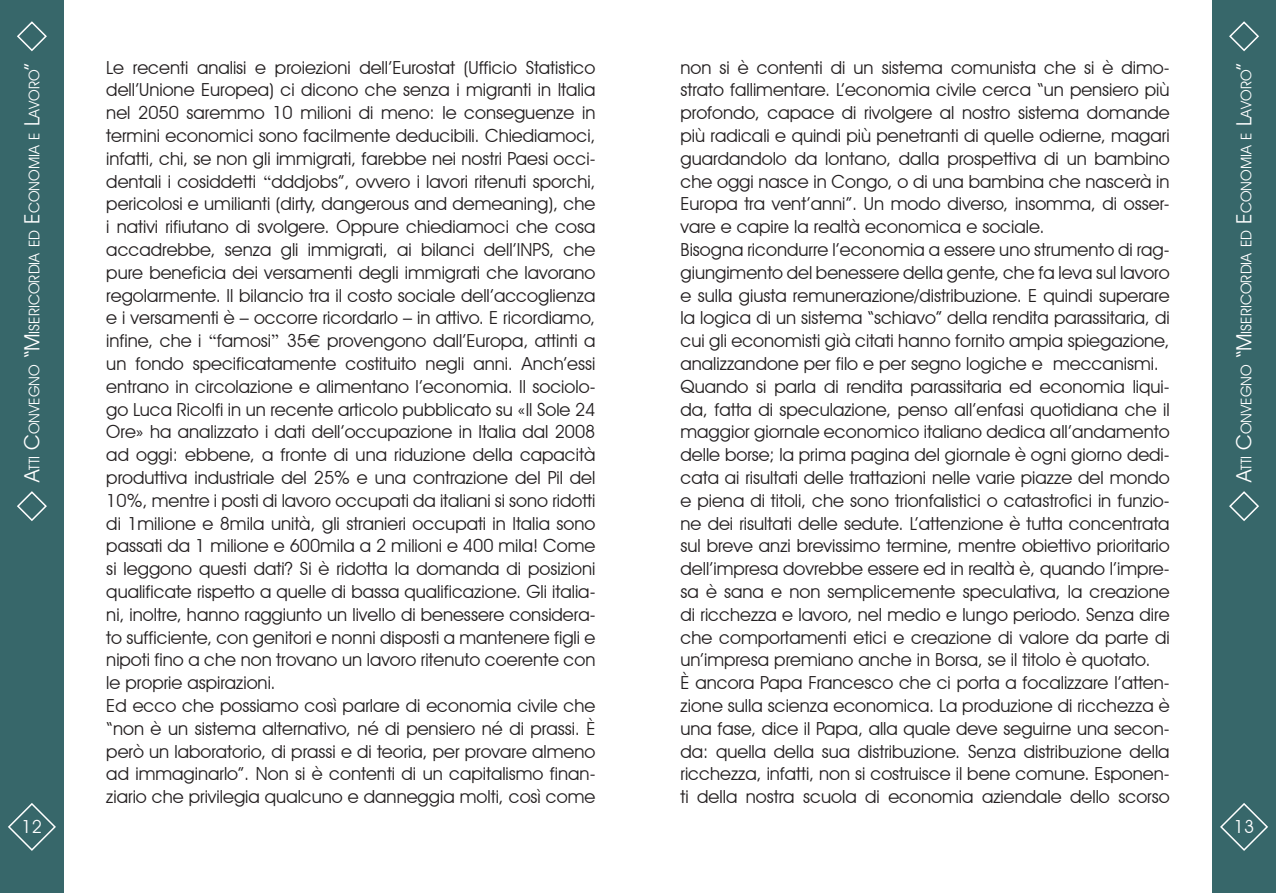
<style>
.page{position:relative;width:1276px;height:893px;background:#fff}
.page>*{position:absolute;margin:0;border:0;box-sizing:border-box;transform-origin:0 0}
.t1{font:18px/22.8px "Avant Garde IT Cby BT";color:#231f20;text-align:justify}
.t2{font:18px "Avant Garde IT Cby BT";color:#fff}
.t3{font:14.7px "Avant Garde IT Cby BT";color:#fff}
.s1{font-size:21px}
.s2{font-family:"Caslon Five Forty"}
.s3{font-family:"Euro Sans"}
</style>
<div class="page">
<div style="left:0;top:0;width:64px;height:893px;background:#37676a"></div>
<svg style="left:17px;top:21px;width:30px;height:31px"></svg>
<svg style="left:17px;top:491px;width:30px;height:30px"></svg>
<svg style="left:8px;top:803px;width:48px;height:48px"></svg>
<div style="left:1212px;top:0;width:64px;height:893px;background:#37676a"></div>
<svg style="left:1229px;top:21px;width:30px;height:31px"></svg>
<svg style="left:1229px;top:491px;width:30px;height:30px"></svg>
<svg style="left:1220px;top:803px;width:48px;height:48px"></svg>
<p class="t3" style="left:25px;top:482px;width:421px;rotate:-90deg"><span class="s1">A</span>tti <span class="s1">C</span>onvegno <span class="s1">“M</span> isericordia ed <span class="s1">E</span> conomia e <span class="s1">L</span>avoro<span class="s1">”</span></p>
<p class="t2" style="left:22px;top:816px;width:22px">12</p>
<p class="t1" style="left:106px;top:56px;width:490px">Le recenti analisi e proiezioni dell’Eurostat (Ufficio Statistico dell’Unione Europea) ci dicono che senza i migranti in Italia nel 2050 saremmo 10 milioni di meno: le conseguenze in termini economici sono facilmente deducibili. Chiediamoci, infatti, chi, se non gli immigrati, farebbe nei nostri Paesi occi&shy;dentali i cosiddetti <span class="s2">“</span>dddjobs”, ovvero i lavori ritenuti sporchi, pericolosi e umilianti (dirty, dangerous and demeaning), che i nativi rifiutano di svolgere. Oppure chiediamoci che cosa accadrebbe, senza gli immigrati, ai bilanci dell’INPS, che pure beneficia dei versamenti degli immigrati che lavorano regolarmente. Il bilancio tra il costo sociale dell’accoglienza e i versamenti è – occorre ricordarlo – in attivo. E ricordiamo, infine, che i <span class="s2">“</span>famosi<span class="s2">”</span> 35<span class="s3">E</span> provengono dall’Europa, attinti a un fondo specificatamente costituito negli anni. Anch’essi entrano in circolazione e alimentano l’economia. Il sociolo&shy;go Luca Ricolfi in un recente articolo pubblicato su «Il Sole 24<br>Ore» ha analizzato i dati dell’occupazione in Italia dal 2008 ad oggi: ebbene, a fronte di una riduzione della capacità produttiva industriale del 25% e una contrazione del Pil del 10%, mentre i posti di lavoro occupati da italiani si sono ridotti di 1milione e 8mila unità, gli stranieri occupati in Italia sono passati da 1 milione e 600mila a 2 milioni e 400 mila! Come si leggono questi dati? Si è ridotta la domanda di posizioni qualificate rispetto a quelle di bassa qualificazione. Gli italia&shy;ni, inoltre, hanno raggiunto un livello di benessere considera&shy;to sufficiente, con genitori e nonni disposti a mantenere figli e nipoti fino a che non trovano un lavoro ritenuto coerente con le proprie aspirazioni.</p>
<p class="t1" style="left:106px;top:694px;width:490px">Ed ecco che possiamo così parlare di economia civile che “non è un sistema alternativo, né di pensiero né di prassi. È però un laboratorio, di prassi e di teoria, per provare almeno ad immaginarlo”. Non si è contenti di un capitalismo finan&shy;ziario che privilegia qualcuno e danneggia molti, così come</p>
<p class="t1" style="left:680px;top:56px;width:490px">non si è contenti di un sistema comunista che si è dimo&shy;strato fallimentare. L’economia civile cerca “un pensiero più profondo, capace di rivolgere al nostro sistema domande più radicali e quindi più penetranti di quelle odierne, magari guardandolo da lontano, dalla prospettiva di un bambino che oggi nasce in Congo, o di una bambina che nascerà in Europa tra vent’anni”. Un modo diverso, insomma, di osser&shy;vare e capire la realtà economica e sociale.</p>
<p class="t1" style="left:680px;top:238px;width:490px">Bisogna ricondurre l’economia a essere uno strumento di rag&shy;giungimento del benessere della gente, che fa leva sul lavoro e sulla giusta remunerazione/distribuzione. E quindi superare la logica di un sistema “schiavo” della rendita parassitaria, di cui gli economisti già citati hanno fornito ampia spiegazione, analizzandone per filo e per segno logiche e meccanismi.</p>
<p class="t1" style="left:680px;top:375px;width:491px">Quando si parla di rendita parassitaria ed economia liqui&shy;da, fatta di speculazione, penso all’enfasi quotidiana che il maggior giornale economico italiano dedica all’andamento delle borse; la prima pagina del giornale è ogni giorno dedi&shy;cata ai risultati delle trattazioni nelle varie piazze del mondo e piena di titoli, che sono trionfalistici o catastrofici in funzio&shy;ne dei risultati delle sedute. L’attenzione è tutta concentrata sul breve anzi brevissimo termine, mentre obiettivo prioritario dell’impresa dovrebbe essere ed in realtà è, quando l’impre&shy;sa è sana e non semplicemente speculativa, la creazione di ricchezza e lavoro, nel medio e lungo periodo. Senza dire che comportamenti etici e creazione di valore da parte di un’impresa premiano anche in Borsa, se il titolo è quotato.</p>
<p class="t1" style="left:680px;top:671px;width:491px">È ancora Papa Francesco che ci porta a focalizzare l’atten&shy;zione sulla scienza economica. La produzione di ricchezza è una fase, dice il Papa, alla quale deve seguirne una secon&shy;da: quella della sua distribuzione. Senza distribuzione della ricchezza, infatti, non si costruisce il bene comune. Esponen&shy;ti della nostra scuola di economia aziendale dello scorso</p>
<p class="t3" style="left:1237px;top:482px;width:421px;rotate:-90deg"><span class="s1">A</span>tti <span class="s1">C</span>onvegno <span class="s1">“M</span> isericordia ed <span class="s1">E</span> conomia e <span class="s1">L</span>avoro<span class="s1">”</span></p>
<p class="t2" style="left:1233px;top:816px;width:22px">13</p>
</div>
